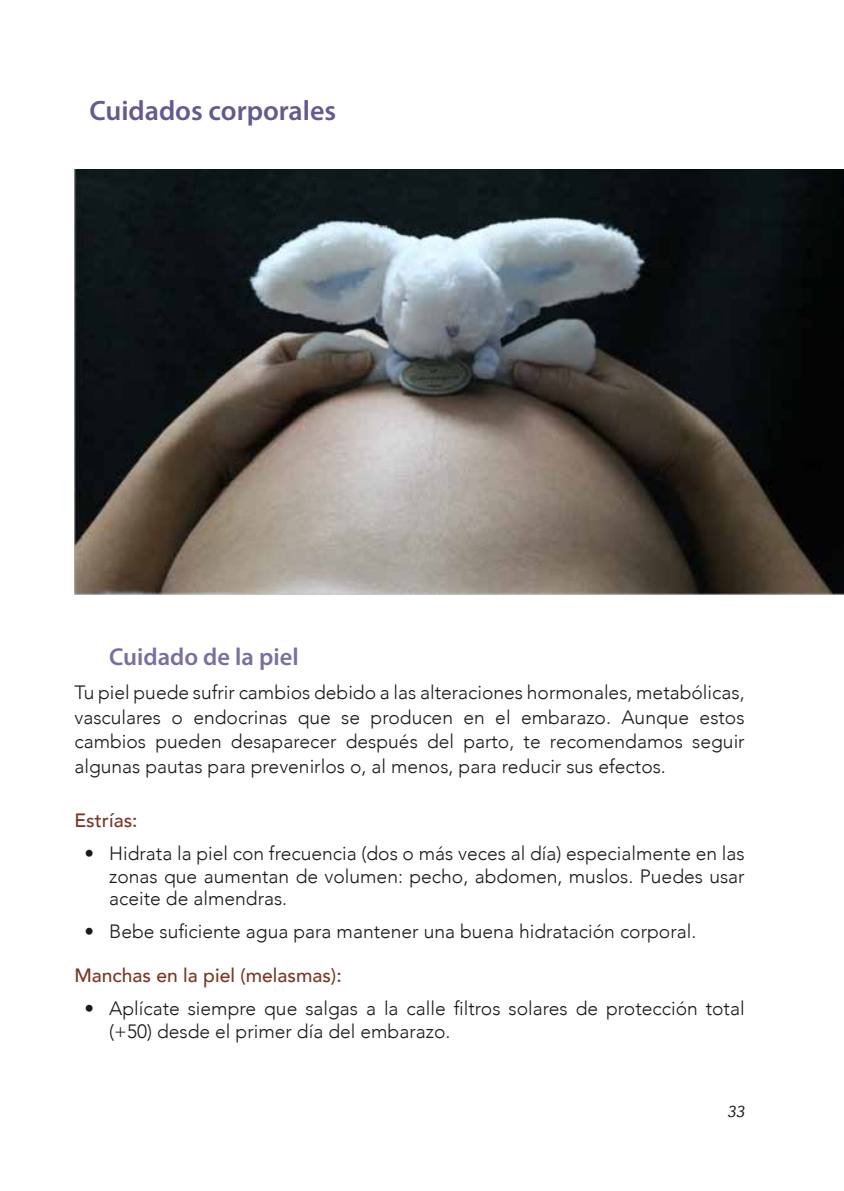
<style>
.page{position:relative;width:844px;height:1191px;background:#fff}
.page>*{position:absolute;margin:0;border:0;box-sizing:border-box;transform-origin:0 0}
.t1{font:600 28px "Myriad Pro";color:#65598e}
.t2{font:600 24.5px "Myriad Pro";color:#7a709f}
.t3{font:300 19.25px/24.5px "Avenir";color:#1a1a18;text-align:justify}
.t4{font:500 19.25px "Avenir";color:#783827}
.t5{font:italic 15.75px "Avenir";color:#1a1a18}
</style>
<div class="page">
<img style="left:75px;top:170px;width:768px;height:424px">
<h1 class="t1" style="left:89px;top:93px;width:248px">Cuidados corporales</h1>
<p class="t2" style="left:109px;top:641px;width:191px">Cuidado de la piel</p>
<p class="t3" style="left:74px;top:680px;width:671px">Tu piel puede sufrir cambios debido a las alteraciones hormonales, metabólicas, vasculares o endocrinas que se producen en el embarazo. Aunque estos cambios pueden desaparecer después del parto, te recomendamos seguir algunas pautas para prevenirlos o, al menos, para reducir sus efectos.</p>
<p class="t4" style="left:74px;top:804px;width:65px">Estrías:</p>
<p class="t3" style="left:109px;top:842px;width:637px;line-height:22.8px;text-indent:-25px">• Hidrata la piel con frecuencia (dos o más veces al día) especialmente en las zonas que aumentan de volumen: pecho, abdomen, muslos. Puedes usar aceite de almendras.</p>
<p class="t3" style="left:84px;top:919px;width:613px">• Bebe suficiente agua para mantener una buena hidratación corporal.</p>
<p class="t4" style="left:74px;top:959px;width:269px">Manchas en la piel (melasmas):</p>
<p class="t3" style="left:109px;top:997px;width:636px;line-height:22.8px;text-indent:-25px">• Aplícate siempre que salgas a la calle filtros solares de protección total (+50) desde el primer día del embarazo.</p>
<p class="t5" style="left:727px;top:1102px;width:19px">33</p>
</div>
